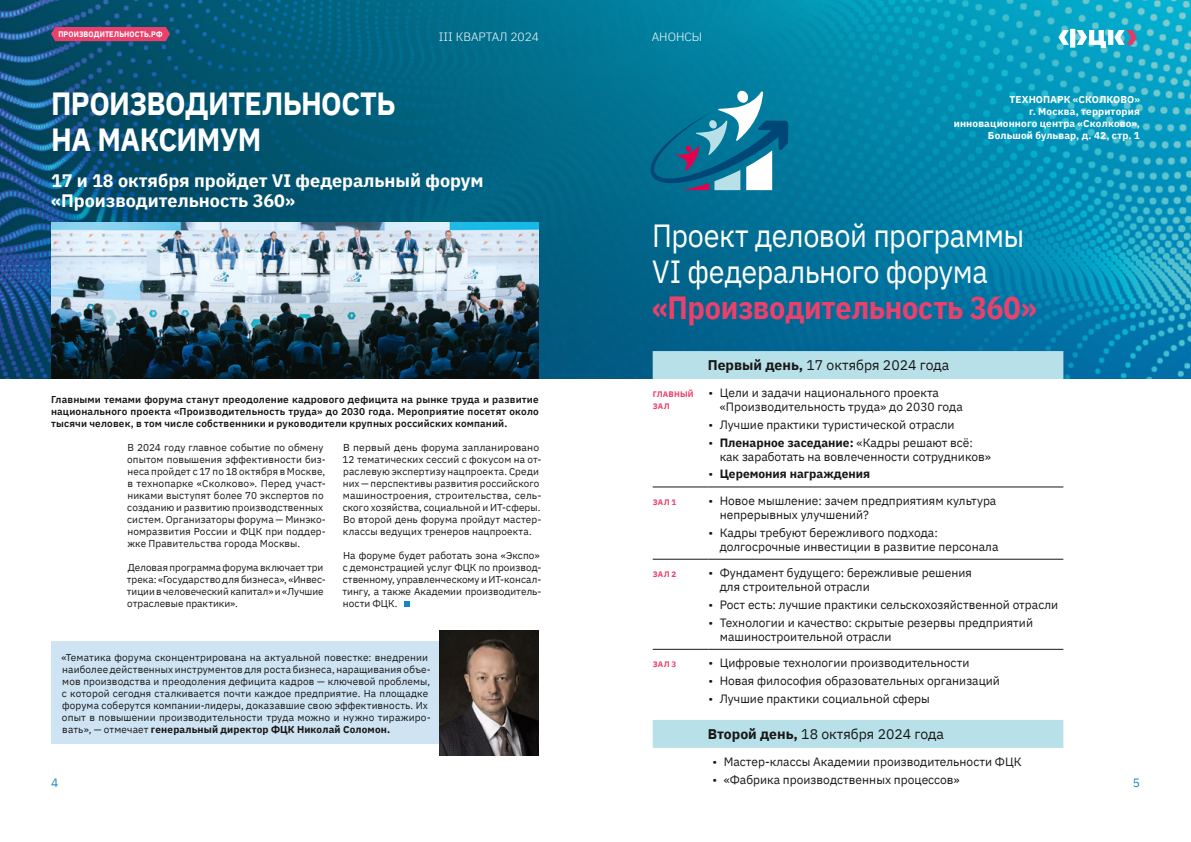
<style>
.page{position:relative;width:1191px;height:842px;background:#fff}
.page>*{position:absolute;margin:0;border:0;box-sizing:border-box;transform-origin:0 0}
.t1{font:32px/36px "IBM Plex Sans";letter-spacing:-.015em;color:#fff;scale:.9 1}
.t2{font:700 32px/36px "IBM Plex Sans";letter-spacing:-.02em;color:#fff;scale:.9 1}
.t3{font:700 32px "IBM Plex Sans";letter-spacing:-.01em;color:#e9416c;scale:.9 1}
.t4{font:700 18px/20px "IBM Plex Sans";color:#fff}
.t5{font:14px "IBM Plex Sans";color:#181716}
.t6{font:12px/14px "IBM Plex Sans";color:#181716}
.t7{font:700 12px "IBM Plex Sans";color:#181716}
.t8{font:300 12px "IBM Plex Sans";color:#fff}
.t9{font:12px "IBM Plex Sans";color:#1a83c6}
.t10{font:10px/12px "IBM Plex Sans";letter-spacing:.01em;color:#181716}
.t11{font:600 10px/12px "IBM Plex Sans";letter-spacing:.015em;color:#181716;text-align:justify}
.t12{font:700 10px/12px "IBM Plex Sans";letter-spacing:.015em;color:#fff;text-align:right}
.t13{font:700 8px/12px "IBM Plex Sans";letter-spacing:.025em;color:#e9416c}
.t14{font:700 8px "IBM Plex Sans";letter-spacing:.015em;color:#fff;scale:.9 1}
.s1{font-weight:700}
.s2{font-weight:400}
</style>
<div class="page">
<img style="left:0;top:0;width:1191px;height:379px">
<img style="left:51px;top:223px;width:488px;height:156px">
<svg style="left:404px;top:601px;width:6px;height:6px"></svg>
<div style="left:51px;top:642px;width:391px;height:102px;background:#cfe4f3"></div>
<img style="left:439px;top:630px;width:100px;height:125px">
<svg style="left:650px;top:90px;width:138px;height:100px;background:#2d84a3"></svg>
<svg style="left:652px;top:351px;width:411px;height:397px"></svg>
<hr style="left:652px;top:487px;width:56px;height:1px;background:#181716">
<hr style="left:708px;top:487px;width:355px;height:1px;background:#181716">
<hr style="left:652px;top:559px;width:56px;height:1px;background:#181716">
<hr style="left:708px;top:559px;width:355px;height:1px;background:#181716">
<hr style="left:652px;top:649px;width:56px;height:1px;background:#181716">
<hr style="left:708px;top:649px;width:355px;height:1px;background:#181716">
<div style="left:51px;top:27px;width:119px;height:14px;background:#e9416c"></div>
<div style="left:1108px;top:30px;width:5px;height:15px;background:#fff"></div>
<div style="left:1070px;top:29px;width:5px;height:19px;background:#fff"></div>
<svg style="left:1058px;top:30px;width:10px;height:15px"></svg>
<svg style="left:1076px;top:30px;width:29px;height:18px"></svg>
<svg style="left:1114px;top:30px;width:22px;height:15px"></svg>
<p class="t14" style="left:58px;top:28px;width:117px">ПРОИЗВОДИТЕЛЬНОСТЬ.РФ</p>
<p class="t8" style="left:439px;top:28px;width:102px">III КВАРТАЛ 2024</p>
<p class="t8" style="left:652px;top:28px;width:52px">АНОНСЫ</p>
<h1 class="t2" style="left:51px;top:83px;width:384px">ПРОИЗВОДИТЕЛЬНОСТЬ<br>НА МАКСИМУМ</h1>
<h2 class="t4" style="left:51px;top:169px;width:434px">17 и 18 октября пройдет VI федеральный форум «Производительность 360»</h2>
<p class="t12" style="left:953px;top:92px;width:188px">ТЕХНОПАРК «СКОЛКОВО»<br>г. Москва, территория инновационного центра «Сколково»,<br>Большой бульвар, д. 42, стр. 1</p>
<h1 class="t1" style="left:652px;top:215px;width:415px">Проект деловой программы<br>VI федерального форума</h1>
<h1 class="t3" style="left:652px;top:282px;width:429px">«Производительность 360»</h1>
<p class="t11" style="left:51px;top:392px;width:489px">Главными темами форума станут преодоление кадрового дефицита на рынке труда и развитие национального проекта «Производительность труда» до 2030 года. Мероприятие посетят около тысячи человек, в том числе собственники и руководители крупных российских компаний.</p>
<p class="t10" style="left:127px;top:440px;width:200px">В 2024 году главное событие по обмену опытом повышения эффективности биз&shy;неса пройдет с 17 по 18 октября в Москве, в технопарке «Сколково». Перед участ&shy;никами выступят более 70 экспертов по созданию и развитию производственных систем. Организаторы форума — Минэко&shy;номразвития России и ФЦК при поддер&shy;жке Правительства города Москвы.</p>
<p class="t10" style="left:127px;top:560px;width:200px">Деловая программа форума включает три трека: «Государство для бизнеса», «Инвес&shy;тиции в человеческий капитал» и «Лучшие отраслевые практики».</p>
<p class="t10" style="left:342px;top:440px;width:200px">В первый день форума запланировано 12 тематических сессий с фокусом на от&shy;раслевую экспертизу нацпроекта. Среди них — перспективы развития российского машиностроения, строительства, сель&shy;ского хозяйства, социальной и ИТ-сферы.<br>Во второй день форума пройдут мастер&shy;классы ведущих тренеров нацпроекта.</p>
<p class="t10" style="left:342px;top:548px;width:200px">На форуме будет работать зона «Экспо» с демонстрацией услуг ФЦК по производ&shy;ственному, управленческому и ИТ-консал&shy;тингу, а также Академии производитель&shy;ности ФЦК.</p>
<p class="t10" style="left:61px;top:650px;width:371px">«Тематика форума сконцентрирована на актуальной повестке: внедрении наиболее действенных инструментов для роста бизнеса, наращивания объе&shy;мов производства и преодоления дефицита кадров — ключевой проблемы, с которой сегодня сталкивается почти каждое предприятие. На площадке форума соберутся компании-лидеры, доказавшие свою эффективность. Их опыт в повышении производительности труда можно и нужно тиражиро&shy;вать», — отмечает <span class="s1">генеральный директор ФЦК Николай Соломон.</span></p>
<h3 class="t5" style="left:707px;top:355px;width:243px"><span class="s1">Первый день,</span> 17 октября 2024 года</h3>
<p class="t13" style="left:652px;top:387px;width:42px">ГЛАВНЫЙ<br>ЗАЛ</p>
<p class="t6" style="left:719px;top:385px;width:245px;text-indent:-11px">• Цели и задачи национального проекта «Производительность труда» до 2030 года</p>
<p class="t6" style="left:708px;top:416px;width:248px">• Лучшие практики туристической отрасли</p>
<p class="t6" style="left:719px;top:434px;width:273px;text-indent:-11px">• <span class="s1">Пленарное заседание:</span> «Кадры решают всё: как заработать на вовлеченности сотрудников»</p>
<p class="t7" style="left:708px;top:465px;width:163px"><span class="s2">•</span> Церемония награждения</p>
<p class="t13" style="left:652px;top:495px;width:25px">ЗАЛ 1</p>
<p class="t6" style="left:719px;top:493px;width:278px;text-indent:-11px">• Новое мышление: зачем предприятиям культура непрерывных улучшений?</p>
<p class="t6" style="left:719px;top:524px;width:280px;text-indent:-11px">• Кадры требуют бережливого подхода: долгосрочные инвестиции в развитие персонала</p>
<p class="t13" style="left:652px;top:567px;width:25px">ЗАЛ 2</p>
<p class="t6" style="left:719px;top:565px;width:254px;text-indent:-11px">• Фундамент будущего: бережливые решения для строительной отрасли</p>
<p class="t6" style="left:708px;top:597px;width:351px">• Рост есть: лучшие практики сельскохозяйственной отрасли</p>
<p class="t6" style="left:719px;top:615px;width:315px;text-indent:-11px">• Технологии и качество: скрытые резервы предприятий машиностроительной отрасли</p>
<p class="t13" style="left:652px;top:657px;width:25px">ЗАЛ 3</p>
<p class="t6" style="left:708px;top:655px;width:262px">• Цифровые технологии производительности</p>
<p class="t6" style="left:708px;top:673px;width:293px">• Новая философия образовательных организаций</p>
<p class="t6" style="left:708px;top:691px;width:223px">• Лучшие практики социальной сферы</p>
<h3 class="t5" style="left:707px;top:724px;width:238px"><span class="s1">Второй день,</span> 18 октября 2024 года</h3>
<p class="t6" style="left:712px;top:753px;width:311px">• Мастер-классы Академии производительности ФЦК</p>
<p class="t9" style="left:51px;top:773px;width:9px">4</p>
<p class="t6" style="left:712px;top:771px;width:249px">• «Фабрика производственных процессов»</p>
<p class="t9" style="left:1132px;top:773px;width:9px">5</p>
</div>
